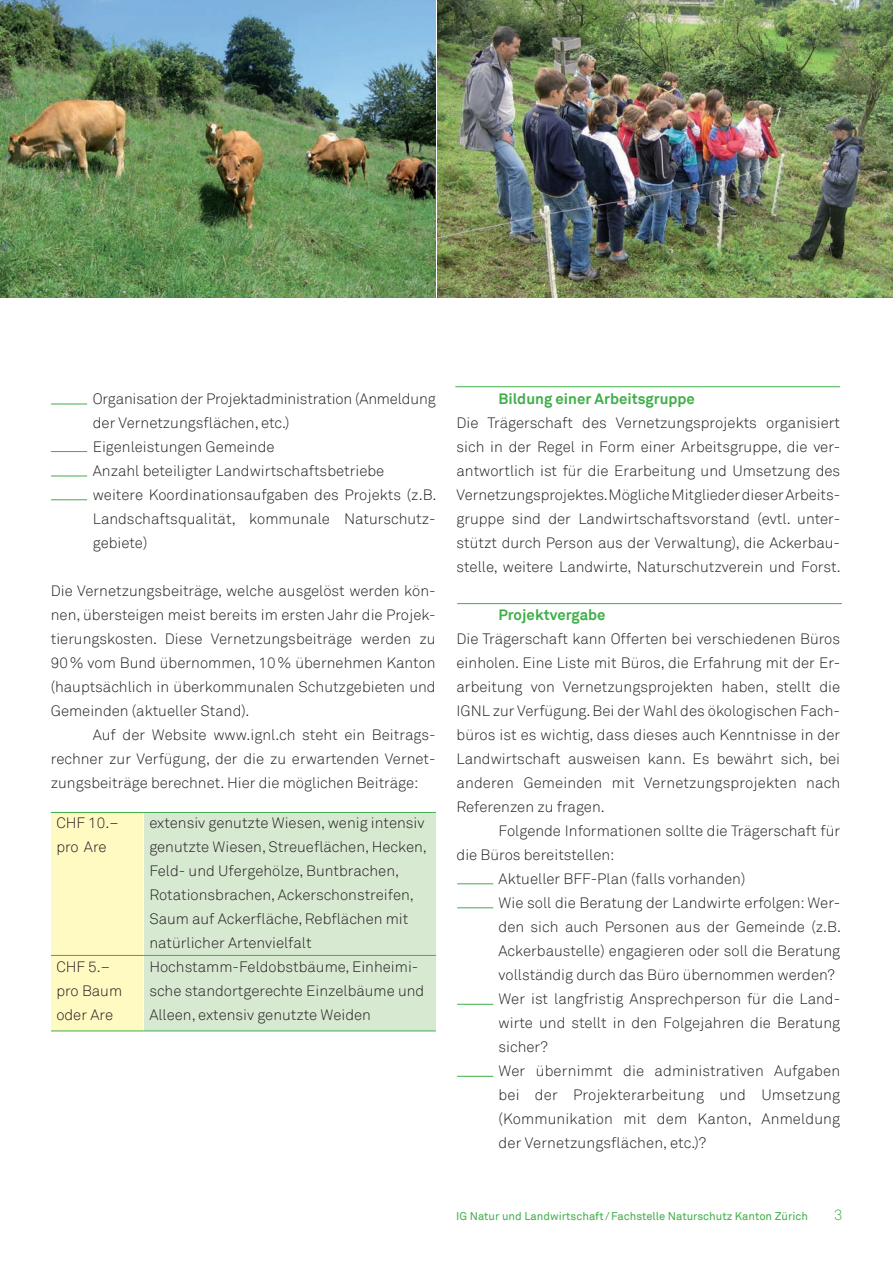
<style>
.page{position:relative;width:893px;height:1263px;background:#fff}
.page>*{position:absolute;margin:0;border:0;box-sizing:border-box;transform-origin:0 0}
.t1{font:300 15px/24px "Akkurat";color:#231f20}
.t2{font:700 15px "Akkurat";color:#40ae49}
.t3{font:300 15px "Akkurat";color:#40ae49}
.t4{font:11.25px "Akkurat";color:#40ae49}
</style>
<div class="page">
<img style="left:438px;top:0;width:455px;height:298px">
<img style="left:0;top:0;width:436px;height:298px">
<div style="left:145px;top:812px;width:291px;height:219px;background:#d8e9d2"></div>
<div style="left:51px;top:812px;width:91px;height:219px;background:#fffac1"></div>
<hr style="left:51px;top:955px;width:385px;height:1px;background:#40ae49">
<hr style="left:457px;top:603px;width:385px;height:1px;background:#40ae49">
<hr style="left:51px;top:476px;width:36px;height:1px;background:#40ae49">
<hr style="left:51px;top:451px;width:36px;height:1px;background:#40ae49">
<hr style="left:51px;top:404px;width:36px;height:1px;background:#40ae49">
<hr style="left:51px;top:499px;width:36px;height:1px;background:#40ae49">
<hr style="left:457px;top:883px;width:36px;height:1px;background:#40ae49">
<hr style="left:51px;top:812px;width:385px;height:1px;background:#40ae49">
<hr style="left:51px;top:1031px;width:385px;height:1px;background:#40ae49">
<hr style="left:455px;top:386px;width:385px;height:1px;background:#40ae49">
<hr style="left:457px;top:907px;width:36px;height:1px;background:#40ae49">
<hr style="left:457px;top:1004px;width:36px;height:1px;background:#40ae49">
<hr style="left:457px;top:1076px;width:36px;height:1px;background:#40ae49">
<p class="t1" style="left:93px;top:387px;width:345px">Organisation der Projektadministration (Anmeldung der Vernetzungsflächen, etc.)<br>Eigenleistungen Gemeinde<br>Anzahl beteiligter Landwirtschaftsbetriebe weitere Koordinationsaufgaben des Projekts (z.B.<br>Landschaftsqualität, kommunale Naturschutz&shy;gebiete)</p>
<p class="t1" style="left:51px;top:579px;width:386px;text-align:justify">Die Vernetzungsbeiträge, welche ausgelöst werden kön&shy;nen, übersteigen meist bereits im ersten Jahr die Projek&shy;tierungskosten. Diese Vernetzungsbeiträge werden zu 90% vom Bund übernommen, 10% übernehmen Kanton (hauptsächlich in überkommunalen Schutzgebieten und Gemeinden (aktueller Stand).</p>
<p class="t1" style="left:51px;top:723px;width:386px;text-align:justify;text-indent:42px">Auf der Website www.ignl.ch steht ein Beitrags&shy;rechner zur Verfügung, der die zu erwartenden Vernet&shy;zungsbeiträge berechnet. Hier die möglichen Beiträge:</p>
<p class="t1" style="left:56px;top:811px;width:64px">CHF 10.– pro Are</p>
<p class="t1" style="left:56px;top:955px;width:67px">CHF 5.– pro Baum oder Are</p>
<p class="t1" style="left:149px;top:811px;width:279px">extensiv genutzte Wiesen, wenig intensiv genutzte Wiesen, Streueflächen, Hecken, Feld- und Ufergehölze, Buntbrachen, Rotationsbrachen, Ackerschonstreifen, Saum auf Ackerfläche, Rebflächen mit natürlicher Artenvielfalt Hochstamm-Feldobstbäume, Einheimi&shy;sche standortgerechte Einzelbäume und Alleen, extensiv genutzte Weiden</p>
<p class="t2" style="left:499px;top:389px;width:198px">Bildung einer Arbeitsgruppe</p>
<p class="t1" style="left:457px;top:411px;width:386px;text-align:justify">Die Trägerschaft des Vernetzungsprojekts organisiert sich in der Regel in Form einer Arbeitsgruppe, die ver&shy;antwortlich ist für die Erarbeitung und Umsetzung des Vernetzungsprojektes. Mögliche Mitglieder dieser Arbeits&shy;gruppe sind der Landwirtschaftsvorstand (evtl. unter&shy;stützt durch Person aus der Verwaltung), die Ackerbau&shy;stelle, weitere Landwirte, Naturschutzverein und Forst.</p>
<p class="t2" style="left:499px;top:605px;width:109px">Projektvergabe</p>
<p class="t1" style="left:457px;top:627px;width:385px;text-align:justify">Die Trägerschaft kann Offerten bei verschiedenen Büros einholen. Eine Liste mit Büros, die Erfahrung mit der Er&shy;arbeitung von Vernetzungsprojekten haben, stellt die IGNL zur Verfügung. Bei der Wahl des ökologischen Fach&shy;büros ist es wichtig, dass dieses auch Kenntnisse in der Landwirtschaft ausweisen kann. Es bewährt sich, bei anderen Gemeinden mit Vernetzungsprojekten nach Referenzen zu fragen.</p>
<p class="t1" style="left:499px;top:819px;width:343px">Folgende Informationen sollte die Trägerschaft für</p>
<p class="t1" style="left:457px;top:843px;width:159px">die Büros bereitstellen:</p>
<p class="t1" style="left:499px;top:867px;width:248px">Aktueller BFF-Plan (falls vorhanden)</p>
<p class="t1" style="left:499px;top:891px;width:343px">Wie soll die Beratung der Landwirte erfolgen: Wer-</p>
<p class="t1" style="left:499px;top:915px;width:344px">den sich auch Personen aus der Gemeinde (z.B.</p>
<p class="t1" style="left:499px;top:939px;width:343px">Ackerbaustelle) engagieren oder soll die Beratung</p>
<p class="t1" style="left:499px;top:963px;width:338px">vollständig durch das Büro übernommen werden?</p>
<p class="t1" style="left:499px;top:987px;width:343px">Wer ist langfristig Ansprechperson für die Land-</p>
<p class="t1" style="left:499px;top:1011px;width:343px">wirte und stellt in den Folgejahren die Beratung</p>
<p class="t1" style="left:499px;top:1035px;width:51px">sicher?</p>
<p class="t1" style="left:499px;top:1059px;width:343px">Wer übernimmt die administrativen Aufgaben</p>
<p class="t1" style="left:499px;top:1083px;width:343px">bei der Projekterarbeitung und Umsetzung</p>
<p class="t1" style="left:499px;top:1107px;width:343px">(Kommunikation mit dem Kanton, Anmeldung</p>
<p class="t1" style="left:499px;top:1131px;width:209px">der Vernetzungsflächen, etc.)?</p>
<p class="t4" style="left:456px;top:1209px;width:353px">IG Natur und Landwirtschaft/Fachstelle Naturschutz Kanton Zürich</p>
<p class="t3" style="left:834px;top:1206px;width:10px">3</p>
</div>
